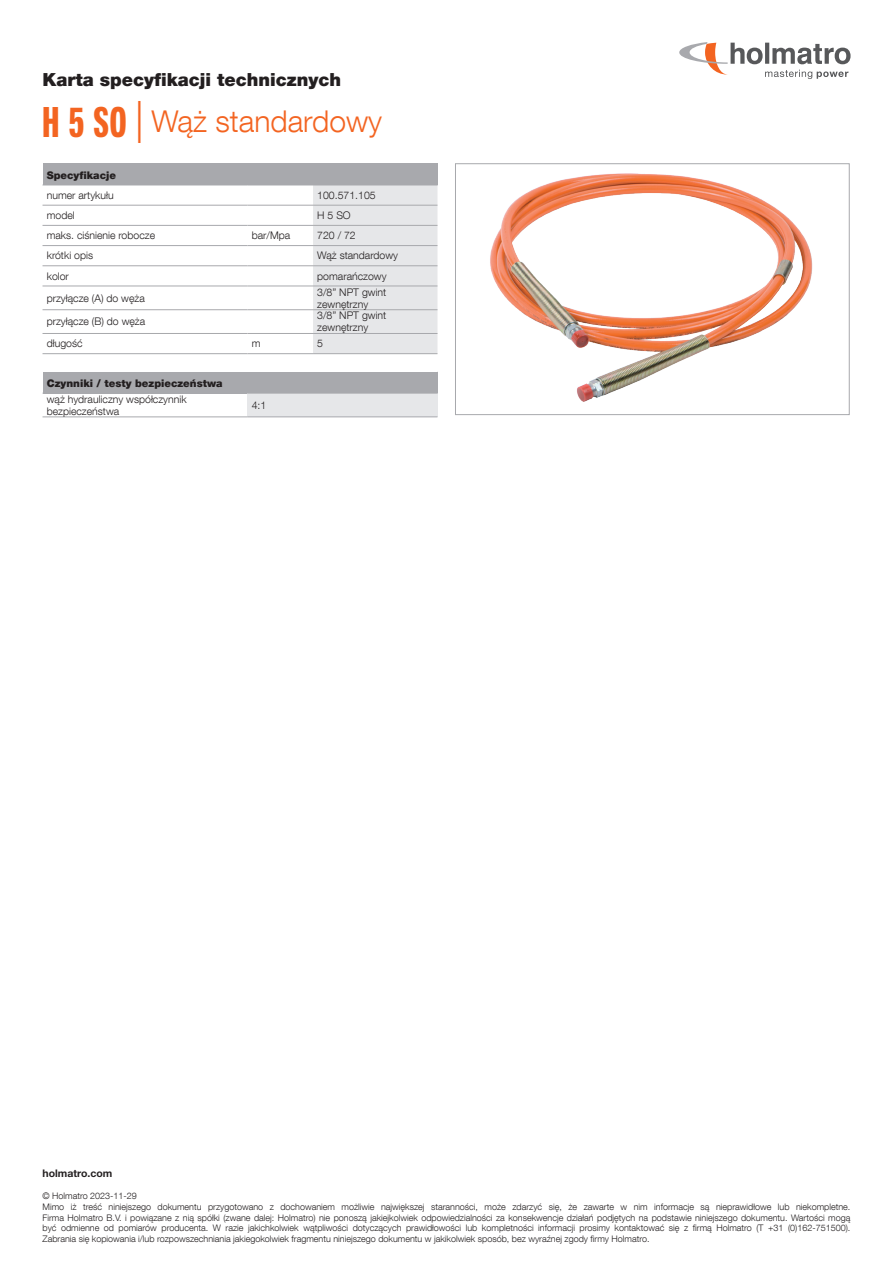
<style>
.page{position:relative;width:893px;height:1263px;background:#fff}
.page>*{position:absolute;margin:0;border:0;box-sizing:border-box;transform-origin:0 0}
.t1{font:300 30px "Helvetica Neue LT Com";color:#f36421}
.t2{font:900 18px "Helvetica Neue LT Com";color:#231f20}
.t3{font:300 10.5px/12px "Helvetica Neue LT Com";color:#231f20}
.t4{font:900 10.5px "Helvetica Neue LT Com";color:#231f20}
.t5{font:700 10.5px "Helvetica Neue LT Std";color:#231f20}
.t6{font:300 9px/10.8px "Helvetica Neue LT Com";color:#231f20}
.s1{font-family:"Neue Helvetica Pro 79 Cm";font-weight:700;font-size:42px}
.s2{font-family:"Helvetica Neue LT Std";font-size:42px}
</style>
<div class="page">
<svg style="left:679px;top:42px;width:171px;height:37px"></svg>
<div style="left:43px;top:164px;width:394px;height:21px;background:#a8a9ad"></div>
<svg style="left:313px;top:164px;width:125px;height:190px;background:#dedfe1"></svg>
<hr style="left:43px;top:185px;width:204px;height:1px;background:#a8a9ad">
<hr style="left:247px;top:185px;width:66px;height:1px;background:#a8a9ad">
<hr style="left:313px;top:185px;width:125px;height:1px;background:#a8a9ad">
<hr style="left:43px;top:205px;width:204px;height:1px;background:#a8a9ad">
<hr style="left:247px;top:205px;width:66px;height:1px;background:#a8a9ad">
<hr style="left:313px;top:205px;width:124px;height:1px;background:#a8a9ad">
<hr style="left:43px;top:225px;width:204px;height:1px;background:#a8a9ad">
<hr style="left:247px;top:225px;width:66px;height:1px;background:#a8a9ad">
<hr style="left:313px;top:225px;width:124px;height:1px;background:#a8a9ad">
<hr style="left:43px;top:245px;width:204px;height:1px;background:#a8a9ad">
<hr style="left:247px;top:245px;width:66px;height:1px;background:#a8a9ad">
<hr style="left:313px;top:245px;width:124px;height:1px;background:#a8a9ad">
<hr style="left:43px;top:265px;width:204px;height:1px;background:#a8a9ad">
<hr style="left:247px;top:265px;width:66px;height:1px;background:#a8a9ad">
<hr style="left:313px;top:265px;width:124px;height:1px;background:#a8a9ad">
<hr style="left:43px;top:286px;width:204px;height:1px;background:#a8a9ad">
<hr style="left:247px;top:286px;width:66px;height:1px;background:#a8a9ad">
<hr style="left:313px;top:286px;width:124px;height:1px;background:#a8a9ad">
<hr style="left:43px;top:309px;width:204px;height:1px;background:#a8a9ad">
<hr style="left:247px;top:309px;width:66px;height:1px;background:#a8a9ad">
<hr style="left:313px;top:309px;width:124px;height:1px;background:#a8a9ad">
<hr style="left:43px;top:353px;width:204px;height:1px;background:#a8a9ad">
<hr style="left:43px;top:333px;width:204px;height:1px;background:#a8a9ad">
<hr style="left:247px;top:353px;width:66px;height:1px;background:#a8a9ad">
<hr style="left:247px;top:333px;width:66px;height:1px;background:#a8a9ad">
<hr style="left:313px;top:353px;width:124px;height:1px;background:#a8a9ad">
<hr style="left:313px;top:333px;width:124px;height:1px;background:#a8a9ad">
<div style="left:43px;top:372px;width:394px;height:21px;background:#a8a9ad"></div>
<div style="left:247px;top:393px;width:190px;height:24px;background:#e6e7e9"></div>
<svg style="left:437px;top:372px;width:1px;height:21px"></svg>
<hr style="left:43px;top:417px;width:204px;height:1px;background:#a8a9ad">
<hr style="left:43px;top:393px;width:204px;height:1px;background:#a8a9ad">
<hr style="left:247px;top:417px;width:190px;height:1px;background:#a8a9ad">
<hr style="left:247px;top:393px;width:191px;height:1px;background:#a8a9ad">
<img style="left:490px;top:173px;width:323px;height:229px">
<div style="left:455px;top:164px;width:394px;height:251px;border:1px solid #a8a9ad"></div>
<h2 class="t2" style="left:43px;top:68px;width:300px">Karta specyfikacji technicznych</h2>
<h1 class="t1" style="left:43px;top:103px;width:341px"><span class="s1">H 5 SO</span> <span class="s2">|</span> Wąż standardowy</h1>
<p class="t4" style="left:47px;top:169px;width:71px">Specyfikacje</p>
<p class="t3" style="left:47px;top:189px;width:68px">numer artykułu</p>
<p class="t3" style="left:317px;top:189px;width:60px">100.571.105</p>
<p class="t3" style="left:47px;top:209px;width:30px">model</p>
<p class="t3" style="left:317px;top:209px;width:35px">H 5 SO</p>
<p class="t3" style="left:47px;top:229px;width:110px">maks. ciśnienie robocze</p>
<p class="t3" style="left:252px;top:229px;width:40px">bar/Mpa</p>
<p class="t3" style="left:317px;top:229px;width:40px">720 / 72</p>
<p class="t3" style="left:47px;top:249px;width:48px">krótki opis</p>
<p class="t3" style="left:317px;top:249px;width:82px">Wąż standardowy</p>
<p class="t3" style="left:47px;top:270px;width:24px">kolor</p>
<p class="t3" style="left:317px;top:270px;width:71px">pomarańczowy</p>
<p class="t3" style="left:47px;top:292px;width:100px">przyłącze (A) do węża</p>
<p class="t3" style="left:317px;top:286px;width:71px">3/8” NPT gwint zewnętrzny</p>
<p class="t3" style="left:47px;top:315px;width:100px">przyłącze (B) do węża</p>
<p class="t3" style="left:317px;top:309px;width:71px">3/8” NPT gwint zewnętrzny</p>
<p class="t3" style="left:47px;top:337px;width:37px">długość</p>
<p class="t3" style="left:252px;top:337px;width:10px">m</p>
<p class="t3" style="left:317px;top:337px;width:7px">5</p>
<p class="t4" style="left:47px;top:377px;width:177px">Czynniki / testy bezpieczeństwa</p>
<p class="t3" style="left:47px;top:393px;width:141px">wąż hydrauliczny współczynnik bezpieczeństwa</p>
<p class="t3" style="left:252px;top:399px;width:16px">4:1</p>
<p class="t5" style="left:43px;top:1167px;width:71px">holmatro.com</p>
<p class="t6" style="left:43px;top:1190px;width:809px">© Holmatro 2023-11-29<br>Mimo iż treść niniejszego dokumentu przygotowano z dochowaniem możliwie największej staranności, może zdarzyć się, że zawarte w nim informacje są nieprawidłowe lub niekompletne.<br>Firma Holmatro B.V. i powiązane z nią spółki (zwane dalej: Holmatro) nie ponoszą jakiejkolwiek odpowiedzialności za konsekwencje działań podjętych na podstawie niniejszego dokumentu. Wartości mogą być odmienne od pomiarów producenta. W razie jakichkolwiek wątpliwości dotyczących prawidłowości lub kompletności informacji prosimy kontaktować się z firmą Holmatro (T +31 (0)162-751500).<br>Zabrania się kopiowania i/lub rozpowszechniania jakiegokolwiek fragmentu niniejszego dokumentu w jakikolwiek sposób, bez wyraźnej zgody firmy Holmatro.</p>
</div>
